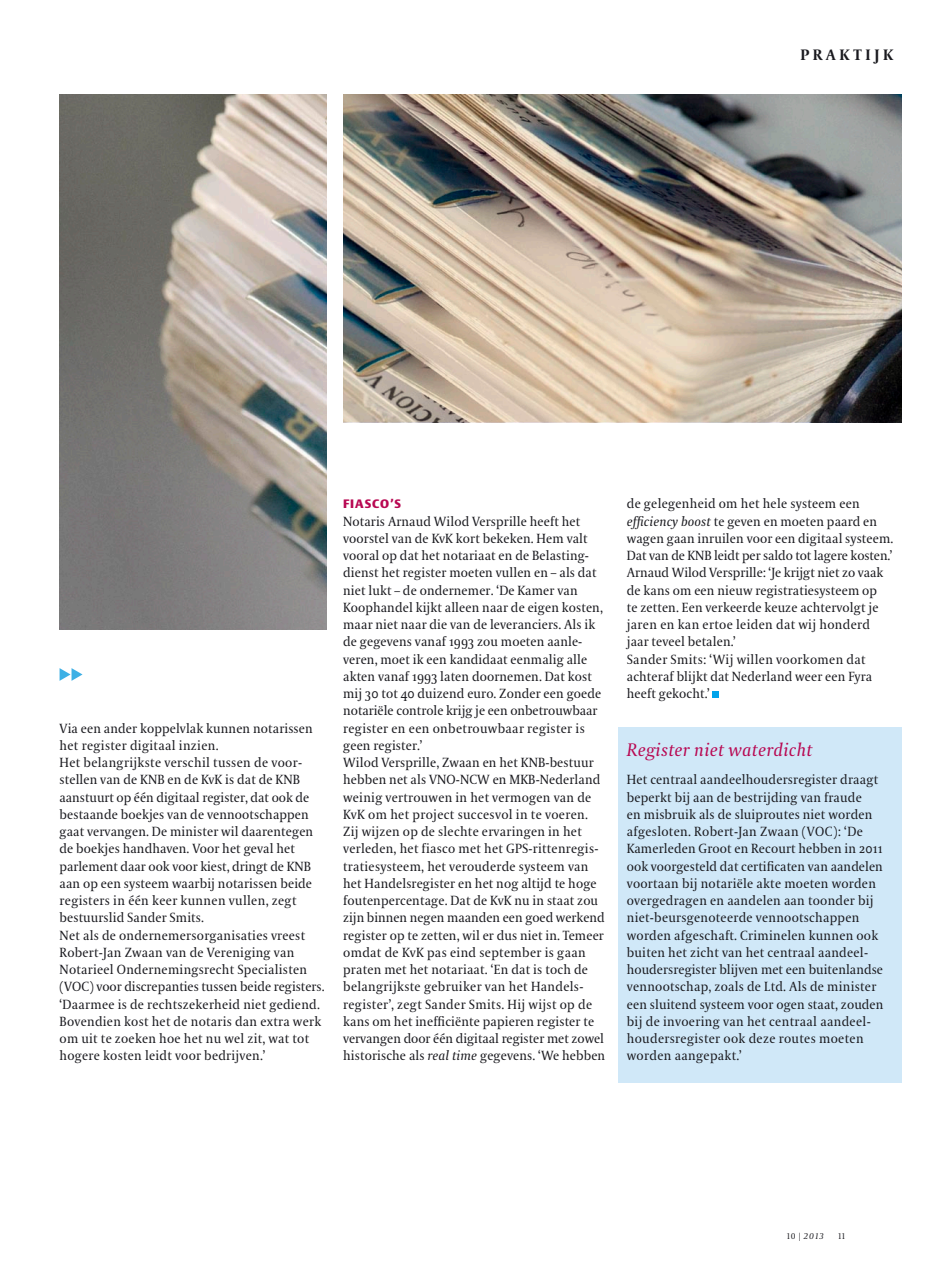
<style>
.page{position:relative;width:936px;height:1263px;background:#fff}
.page>*{position:absolute;margin:0;border:0;box-sizing:border-box;transform-origin:0 0}
.t1{font:italic 18px "VPRO Coranto";letter-spacing:.02em;color:#b80852}
.t2{font:700 15px "VPRO Coranto";letter-spacing:.25em;color:#1a1a1f}
.t3{font:13.2px/17.2px "VPRO Coranto";letter-spacing:.01em;color:#1a1a1f}
.t4{font:700 12px "VPRO Vesta";letter-spacing:.07em;color:#b80852}
.t5{font:italic 8.25px "VPRO Coranto";color:#1a1a1f}
.t6{font:8.25px "VPRO Coranto Cn";color:#1a1a1f}
.s1{font-style:italic}
.s2{font-family:"VPRO Coranto Cn";font-style:normal}
</style>
<div class="page">
<div style="left:618px;top:727px;width:283px;height:356px;background:#d0e8f8"></div>
<img style="left:60px;top:94px;width:266px;height:535px">
<img style="left:343px;top:94px;width:558px;height:328px">
<div style="left:712px;top:692px;width:7px;height:6px;background:#00a4eb"></div>
<svg style="left:60px;top:668px;width:22px;height:13px"></svg>
<p class="t2" style="left:800px;top:45px;width:94px">Praktijk</p>
<p class="t3" style="left:60px;top:719px;width:266px">Via een ander koppelvlak kunnen notarissen het register digitaal inzien.<br>Het belangrijkste verschil tussen de voor&shy;stellen van de KNB en de KvK is dat de KNB aanstuurt op één digitaal register, dat ook de bestaande boekjes van de vennootschappen gaat vervangen. De minister wil daarentegen de boekjes handhaven. Voor het geval het parlement daar ook voor kiest, dringt de KNB aan op een systeem waarbij notarissen beide registers in één keer kunnen vullen, zegt bestuurslid Sander Smits.<br>Net als de ondernemersorganisaties vreest Robert-Jan Zwaan van de Vereniging van Notarieel Ondernemingsrecht Specialisten (VOC) voor discrepanties tussen beide registers. ‘Daarmee is de rechtszekerheid niet gediend.<br>Bovendien kost het de notaris dan extra werk om uit te zoeken hoe het nu wel zit, wat tot hogere kosten leidt voor bedrijven.’</p>
<p class="t4" style="left:343px;top:499px;width:59px">FIASCO’S</p>
<p class="t3" style="left:343px;top:512px;width:263px">Notaris Arnaud Wilod Versprille heeft het voorstel van de KvK kort bekeken. Hem valt vooral op dat het notariaat en de Belasting&shy;dienst het register moeten vullen en – als dat niet lukt – de ondernemer. ‘De Kamer van Koophandel kijkt alleen naar de eigen kosten, maar niet naar die van de leveranciers. Als ik de gegevens vanaf 1993 zou moeten aanle&shy;veren, moet ik een kandidaat eenmalig alle akten vanaf 1993 laten doornemen. Dat kost mij 30 tot 40 duizend euro. Zonder een goede notariële controle krijg je een onbetrouwbaar register en een onbetrouwbaar register is geen register.’<br>Wilod Versprille, Zwaan en het KNB-bestuur hebben net als VNO-NCW en MKB-Nederland weinig vertrouwen in het vermogen van de KvK om het project succesvol in te voeren.<br>Zij wijzen op de slechte ervaringen in het verleden, het fiasco met het GPS-rittenregis&shy;tratiesysteem, het verouderde systeem van het Handelsregister en het nog altijd te hoge foutenpercentage. Dat de KvK nu in staat zou zijn binnen negen maanden een goed werkend register op te zetten, wil er dus niet in. Temeer omdat de KvK pas eind september is gaan praten met het notariaat. ‘En dat is toch de belangrijkste gebruiker van het Handels&shy;register’, zegt Sander Smits. Hij wijst op de kans om het inefficiënte papieren register te vervangen door één digitaal register met zowel historische als <span class="s1">real time</span> gegevens. ‘We hebben</p>
<p class="t3" style="left:626px;top:495px;width:268px">de gelegenheid om het hele systeem een <span class="s1">efficiency boost</span> te geven en moeten paard en wagen gaan inruilen voor een digitaal systeem.<br>Dat van de KNB leidt per saldo tot lagere kosten.’ Arnaud Wilod Versprille: ‘Je krijgt niet zo vaak de kans om een nieuw registratiesysteem op<br>te zetten. Een verkeerde keuze achtervolgt je jaren en kan ertoe leiden dat wij honderd jaar teveel betalen.’<br>Sander Smits: ‘Wij willen voorkomen dat achteraf blijkt dat Nederland weer een Fyra heeft gekocht.’</p>
<h1 class="t1" style="left:626px;top:739px;width:187px">Register niet waterdicht</h1>
<p class="t3" style="left:626px;top:771px;width:258px">Het centraal aandeelhoudersregister draagt beperkt bij aan de bestrijding van fraude<br>en misbruik als de sluiproutes niet worden afgesloten. Robert-Jan Zwaan (VOC): ‘De Kamerleden Groot en Recourt hebben in 2011 ook voorgesteld dat certificaten van aandelen voortaan bij notariële akte moeten worden overgedragen en aandelen aan toonder bij niet-beursgenoteerde vennootschappen worden afgeschaft. Criminelen kunnen ook buiten het zicht van het centraal aandeel&shy;houdersregister blijven met een buitenlandse vennootschap, zoals de Ltd. Als de minister een sluitend systeem voor ogen staat, zouden bij de invoering van het centraal aandeel&shy;houdersregister ook deze routes moeten worden aangepakt.’</p>
<p class="t5" style="left:787px;top:1231px;width:38px"><span class="s2">10 |</span> 2013</p>
<p class="t6" style="left:838px;top:1231px;width:8px">11</p>
</div>
